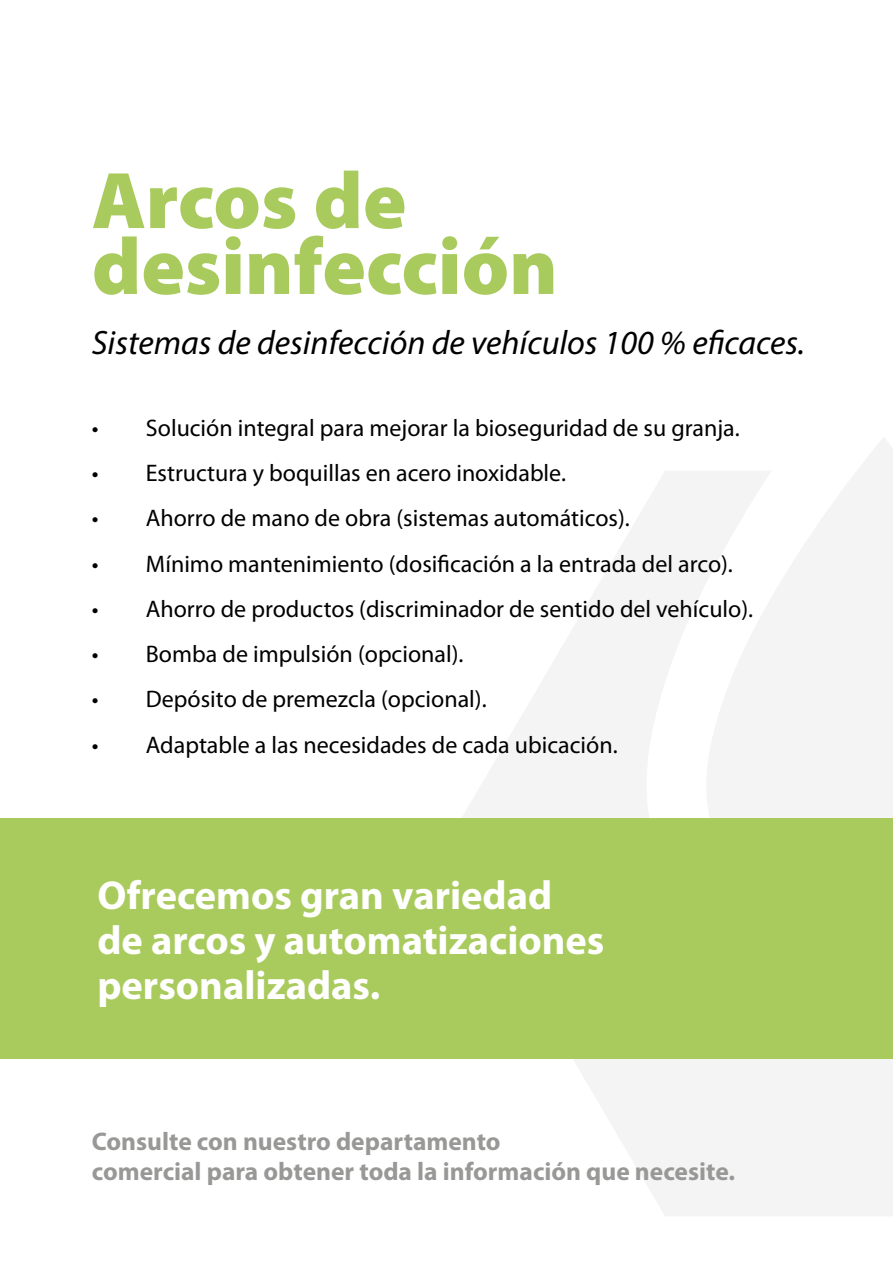
<style>
.page{position:relative;width:893px;height:1263px;background:#fff}
.page>*{position:absolute;margin:0;border:0;box-sizing:border-box;transform-origin:0 0}
.t1{font:900 81px/65.8px "Myriad Pro";color:#a9cb5e}
.t2{font:700 40.5px/45px "Myriad Pro";color:#fff}
.t3{font:italic 33.9px "Myriad Pro";color:#000}
.t4{font:700 25.5px/30px "Myriad Pro";color:#989897}
.t5{font:24px "Myriad Pro";color:#000}
</style>
<div class="page">
<svg style="left:446px;top:438px;width:447px;height:778px;fill:#f4f4f4"></svg>
<div style="left:0;top:819px;width:893px;height:240px;background:#a9cb5e"></div>
<h1 class="t1" style="left:92px;top:165px;width:467px">Arcos de desinfección</h1>
<h3 class="t3" style="left:92px;top:322px;width:715px">Sistemas de desinfección de vehículos 100 % eficaces.</h3>
<p class="t5" style="left:92px;top:413px;width:649px">• Solución integral para mejorar la bioseguridad de su granja.</p>
<p class="t5" style="left:92px;top:458px;width:476px">• Estructura y boquillas en acero inoxidable.</p>
<p class="t5" style="left:92px;top:503px;width:539px">• Ahorro de mano de obra (sistemas automáticos).</p>
<p class="t5" style="left:92px;top:549px;width:643px">• Mínimo mantenimiento (dosificación a la entrada del arco).</p>
<p class="t5" style="left:92px;top:594px;width:663px">• Ahorro de productos (discriminador de sentido del vehículo).</p>
<p class="t5" style="left:92px;top:639px;width:373px">• Bomba de impulsión (opcional).</p>
<p class="t5" style="left:92px;top:684px;width:396px">• Depósito de premezcla (opcional).</p>
<p class="t5" style="left:92px;top:730px;width:527px">• Adaptable a las necesidades de cada ubicación.</p>
<h2 class="t2" style="left:97px;top:873px;width:509px">Ofrecemos gran variedad de arcos y automatizaciones personalizadas.</h2>
<p class="t4" style="left:92px;top:1127px;width:645px">Consulte con nuestro departamento<br>comercial para obtener toda la información que necesite.</p>
</div>
